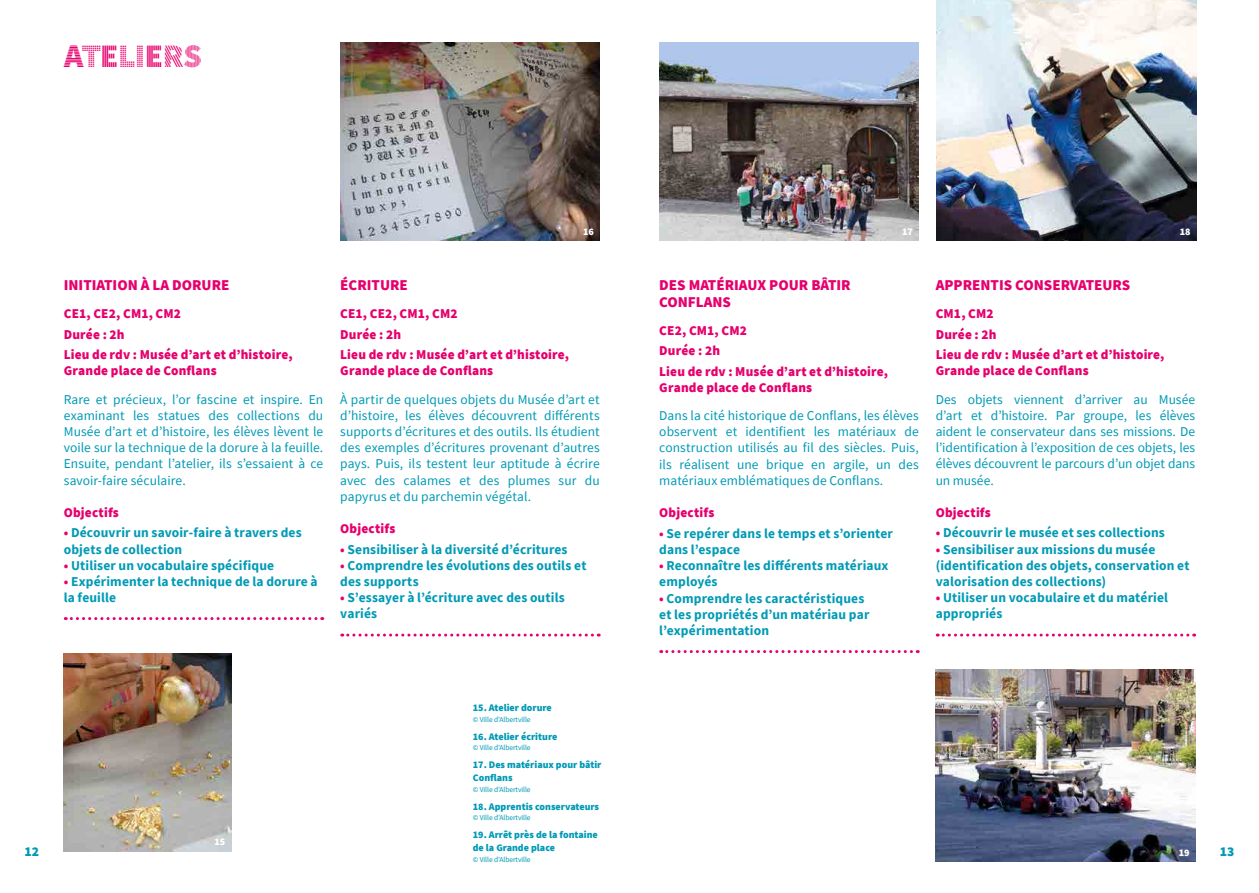
<style>
.page{position:relative;width:1259px;height:893px;background:#fff}
.page>*{position:absolute;margin:0;border:0;box-sizing:border-box;transform-origin:0 0}
.t1{font:900 33px "Source Sans Pro DISPLAYV2";letter-spacing:-.01em;color:#e6006d}
.t2{font:900 15px/16.5px "Source Sans Pro";color:#e6006d}
.t3{font:13.5px/16.2px "Source Sans Pro";letter-spacing:.005em;color:#009ab5;text-align:justify}
.t4{font:700 13.5px/16.2px "Source Sans Pro";letter-spacing:.01em;color:#009ab5}
.t5{font:900 13.5px/20.4px "Source Sans Pro";letter-spacing:.01em;color:#e6006d}
.t6{font:900 13.5px "Source Sans Pro";color:#009ab5}
.t7{font:900 10.05px/13.5px "Source Sans Pro";color:#009ab5}
.t8{font:900 10.05px "Source Sans Pro";letter-spacing:-.01em;color:#fff}
.t9{font:7.5px "Source Sans Pro";letter-spacing:-.01em;color:#009ab5}
.s1{color:#e6006d}
</style>
<div class="page">
<img style="left:935px;top:670px;width:260px;height:192px">
<svg style="left:342px;top:634px;width:257px;height:3px"></svg>
<svg style="left:661px;top:650px;width:257px;height:3px"></svg>
<svg style="left:65px;top:617px;width:258px;height:3px"></svg>
<img style="left:936px;top:0;width:260px;height:241px">
<svg style="left:937px;top:634px;width:257px;height:3px"></svg>
<img style="left:340px;top:43px;width:260px;height:198px">
<img style="left:659px;top:43px;width:259px;height:198px">
<img style="left:64px;top:653px;width:167px;height:198px">
<h1 class="t1" style="left:64px;top:39px;width:140px">ATELIERS</h1>
<p class="t2" style="left:64px;top:277px;width:167px">INITIATION À LA DORURE</p>
<p class="t5" style="left:64px;top:303px;width:230px">CE1, CE2, CM1, CM2<br>Durée : 2h<br>Lieu de rdv : Musée d’art et d’histoire,</p>
<p class="t5" style="left:64px;top:360px;width:154px">Grande place de Conflans</p>
<p class="t3" style="left:64px;top:391px;width:261px">Rare et précieux, l’or fascine et inspire. En examinant les statues des collections du Musée d’art et d’histoire, les élèves lèvent le voile sur la technique de la dorure à la feuille.<br>Ensuite, pendant l’atelier, ils s’essaient à ce savoir-faire séculaire.</p>
<p class="t5" style="left:64px;top:502px;width:57px">Objectifs</p>
<p class="t4" style="left:64px;top:525px;width:239px"><span class="s1">•</span> Découvrir un savoir-faire à travers des objets de collection</p>
<p class="t4" style="left:64px;top:557px;width:212px"><span class="s1">•</span> Utiliser un vocabulaire spécifique</p>
<p class="t4" style="left:64px;top:573px;width:255px"><span class="s1">•</span> Expérimenter la technique de la dorure à la feuille</p>
<p class="t8" style="left:583px;top:224px;width:12px">16</p>
<p class="t8" style="left:902px;top:224px;width:12px">17</p>
<p class="t8" style="left:1179px;top:224px;width:12px">18</p>
<p class="t2" style="left:340px;top:277px;width:69px">ÉCRITURE</p>
<p class="t5" style="left:340px;top:303px;width:230px">CE1, CE2, CM1, CM2<br>Durée : 2h<br>Lieu de rdv : Musée d’art et d’histoire,</p>
<p class="t5" style="left:340px;top:360px;width:154px">Grande place de Conflans</p>
<p class="t3" style="left:340px;top:391px;width:261px">À partir de quelques objets du Musée d’art et d’histoire, les élèves découvrent différents supports d’écritures et des outils. Ils étudient des exemples d’écritures provenant d’autres pays. Puis, ils testent leur aptitude à écrire avec des calames et des plumes sur du papyrus et du parchemin végétal.</p>
<p class="t5" style="left:340px;top:518px;width:57px">Objectifs</p>
<p class="t4" style="left:340px;top:541px;width:229px"><span class="s1">•</span> Sensibiliser à la diversité d’écritures</p>
<p class="t4" style="left:340px;top:557px;width:248px"><span class="s1">•</span> Comprendre les évolutions des outils et des supports</p>
<p class="t4" style="left:340px;top:589px;width:226px"><span class="s1">•</span> S’essayer à l’écriture avec des outils variés</p>
<p class="t2" style="left:659px;top:277px;width:193px">DES MATÉRIAUX POUR BÂTIR<br>CONFLANS</p>
<p class="t5" style="left:659px;top:320px;width:230px">CE2, CM1, CM2<br>Durée : 2h<br>Lieu de rdv : Musée d’art et d’histoire,</p>
<p class="t5" style="left:659px;top:377px;width:154px">Grande place de Conflans</p>
<p class="t3" style="left:659px;top:407px;width:261px">Dans la cité historique de Conflans, les élèves observent et identifient les matériaux de construction utilisés au fil des siècles. Puis, ils réalisent une brique en argile, un des matériaux emblématiques de Conflans.</p>
<p class="t5" style="left:659px;top:502px;width:57px">Objectifs</p>
<p class="t4" style="left:659px;top:525px;width:235px"><span class="s1">•</span> Se repérer dans le temps et s’orienter dans l’espace</p>
<p class="t4" style="left:659px;top:557px;width:231px"><span class="s1">•</span> Reconnaître les différents matériaux employés</p>
<p class="t4" style="left:659px;top:590px;width:212px"><span class="s1">•</span> Comprendre les caractéristiques et les propriétés d’un matériau par l’expérimentation</p>
<p class="t2" style="left:935px;top:277px;width:196px">APPRENTIS CONSERVATEURS</p>
<p class="t5" style="left:935px;top:303px;width:230px">CM1, CM2<br>Durée : 2h<br>Lieu de rdv : Musée d’art et d’histoire,</p>
<p class="t5" style="left:935px;top:360px;width:154px">Grande place de Conflans</p>
<p class="t3" style="left:935px;top:391px;width:261px">Des objets viennent d’arriver au Musée d’art et d’histoire. Par groupe, les élèves aident le conservateur dans ses missions. De l’identification à l’exposition de ces objets, les élèves découvrent le parcours d’un objet dans un musée.</p>
<p class="t5" style="left:935px;top:502px;width:57px">Objectifs</p>
<p class="t4" style="left:935px;top:525px;width:231px"><span class="s1">•</span> Découvrir le musée et ses collections</p>
<p class="t4" style="left:935px;top:541px;width:255px"><span class="s1">•</span> Sensibiliser aux missions du musée (identification des objets, conservation et valorisation des collections)</p>
<p class="t4" style="left:935px;top:589px;width:234px"><span class="s1">•</span> Utiliser un vocabulaire et du matériel appropriés</p>
<p class="t7" style="left:473px;top:701px;width:81px">15. Atelier dorure</p>
<p class="t9" style="left:473px;top:714px;width:59px">© Ville d’Albertville</p>
<p class="t7" style="left:473px;top:729px;width:86px">16. Atelier écriture</p>
<p class="t9" style="left:473px;top:743px;width:59px">© Ville d’Albertville</p>
<p class="t7" style="left:473px;top:757px;width:130px">17. Des matériaux pour bâtir<br>Conflans</p>
<p class="t9" style="left:473px;top:784px;width:59px">© Ville d’Albertville</p>
<p class="t7" style="left:473px;top:799px;width:128px">18. Apprentis conservateurs</p>
<p class="t9" style="left:473px;top:813px;width:59px">© Ville d’Albertville</p>
<p class="t7" style="left:473px;top:827px;width:126px">19. Arrêt près de la fontaine de la Grande place</p>
<p class="t9" style="left:473px;top:854px;width:59px">© Ville d’Albertville</p>
<p class="t8" style="left:215px;top:835px;width:12px">15</p>
<p class="t6" style="left:25px;top:842px;width:16px">12</p>
<p class="t6" style="left:1219px;top:842px;width:16px">13</p>
<p class="t8" style="left:1178px;top:846px;width:12px">19</p>
</div>
